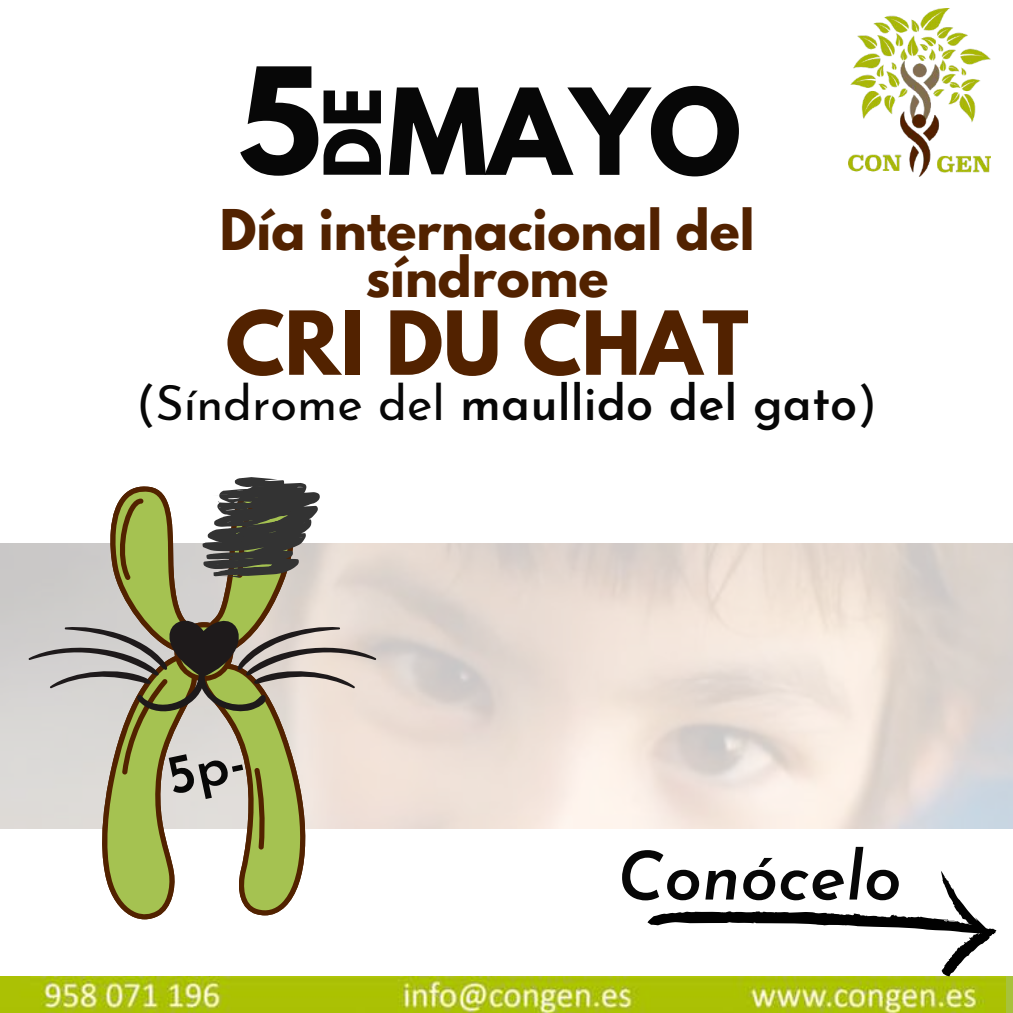
<style>
.page{position:relative;width:1013px;height:1013px;background:#fff}
.page>*{position:absolute;margin:0;border:0;box-sizing:border-box;transform-origin:0 0}
.t1{font:700 130.12px "League Spartan";color:#070707}
.t2{font:700 105.88px "League Spartan";color:#070707}
.t3{font:700 78px "League Spartan";color:#522200}
.t4{font:700 69.5px "League Spartan";color:#070707}
.t5{font:italic 600 67.5px "Josefin Sans";color:#070707}
.t6{font:700 49.75px/47.1px "League Spartan";color:#522200;text-align:center}
.t7{font:600 48.75px "Josefin Sans";color:#070707}
.s1{font-weight:400}
</style>
<div class="page">
<img style="left:848px;top:8px;width:142px;height:169px">
<img style="left:0;top:976px;width:1005px;height:36px">
<svg style="left:97px;top:486px;width:215px;height:433px"></svg>
<svg style="left:647px;top:871px;width:349px;height:105px"></svg>
<svg style="left:29px;top:599px;width:347px;height:121px"></svg>
<svg style="left:170px;top:477px;width:181px;height:135px"></svg>
<div style="left:166px;top:753px;width:77px;height:46px;background:#dfdcd9"></div>
<h1 class="t1" style="left:238px;top:57px;width:85px">5</h1>
<h3 class="t4" style="left:318px;top:179px;width:93px;rotate:-90deg">DE</h3>
<h2 class="t2" style="left:387px;top:79px;width:355px">MAYO</h2>
<p class="t6" style="left:220px;top:212px;width:536px">Día internacional del síndrome</p>
<h3 class="t3" style="left:226px;top:304px;width:524px">CRI DU CHAT</h3>
<p class="t7" style="left:136px;top:383px;width:742px"><span class="s1">(Síndrome del</span> maullido del gato<span class="s1">)</span></p>
<h3 class="t5" style="left:617px;top:848px;width:286px">Conócelo</h3>
</div>
